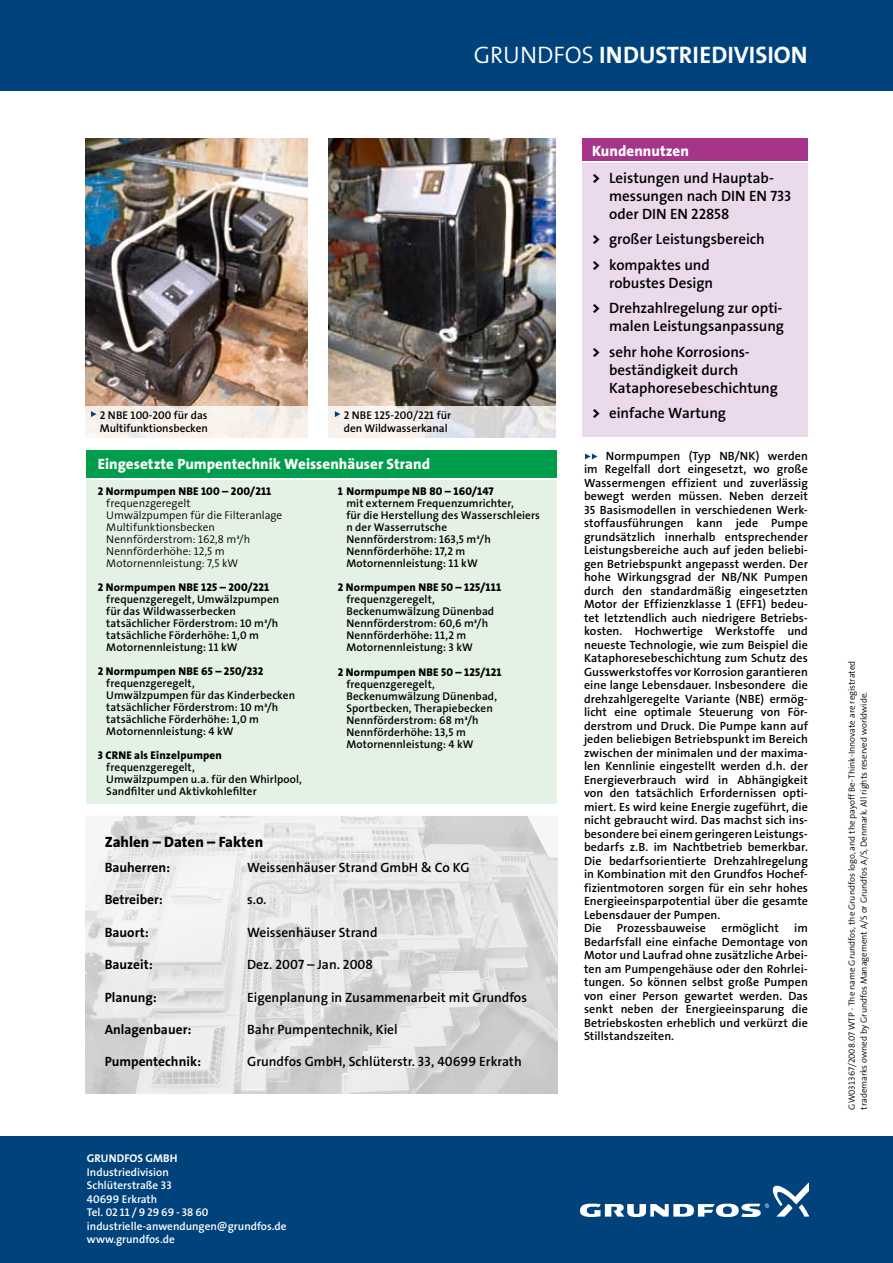
<style>
.page{position:relative;width:893px;height:1263px;background:#fff}
.page>*{position:absolute;margin:0;border:0;box-sizing:border-box;transform-origin:0 0}
.t1{font:24px "The Sans Grundfos 7 B";color:#fff}
.t2{font:15px/18px "The Sans Grundfos 6 SB";letter-spacing:-.005em;color:#000}
.t3{font:15px "The Sans Grundfos 8 XB";letter-spacing:.005em;color:#fff}
.t4{font:15px "The Sans Grundfos 8 XB";color:#000}
.t5{font:13.5px "The Sans Grundfos 6 SB";color:#000}
.t6{font:13.5px "The Sans Grundfos 7 B";color:#000}
.t7{font:12px/13.5px "The Sans Grundfos 6 SB";letter-spacing:.005em;color:#000}
.t8{font:11.25px/12px "The Sans Grundfos 6 SB";letter-spacing:.01em;color:#000}
.t9{font:11.25px "The Sans Grundfos 8 XB";letter-spacing:.015em;color:#000}
.t10{font:11.25px/12px "The Sans Grundfos 4 SL";color:#000}
.t11{font:11.25px/13.5px "The Sans Grundfos 6 SB";color:#fff}
.t12{font:11.25px "The Sans Grundfos 7 B";color:#fff}
.t13{font:9px/12px "The Sans Grundfos 4 SL";color:#000}
.s1{font-family:"The Sans Grundfos 4 SL"}
.s2{font-family:"The Sans Grundfos 8 XB"}
</style>
<div class="page">
<img style="left:85px;top:138px;width:223px;height:268px">
<img style="left:328px;top:138px;width:227px;height:268px">
<svg style="left:85px;top:406px;width:471px;height:32px;fill:#f7f0ec"></svg>
<svg style="left:335px;top:411px;width:5px;height:6px"></svg>
<div style="left:86px;top:480px;width:470px;height:323px;background:#e4f1e5"></div>
<img style="left:85px;top:816px;width:472px;height:277px">
<div style="left:0;top:1136px;width:893px;height:127px;background:#00437c"></div>
<img style="left:580px;top:1183px;width:229px;height:33px">
<svg style="left:91px;top:411px;width:6px;height:6px"></svg>
<div style="left:583px;top:164px;width:225px;height:273px;background:#ebdaec"></div>
<div style="left:583px;top:138px;width:225px;height:22px;background:#a7348b"></div>
<div style="left:86px;top:450px;width:470px;height:28px;background:#009e4c"></div>
<svg style="left:585px;top:453px;width:12px;height:6px"></svg>
<div style="left:0;top:0;width:893px;height:90px;background:#00437c"></div>
<p class="t8" style="left:100px;top:409px;width:110px;line-height:13.5px">2 NBE 100-200 für das<br>Multifunktionsbecken</p>
<h1 class="t1" style="left:474px;top:42px;width:335px"><span class="s1">GRUNDFOS</span> industrieDivision</h1>
<p class="t8" style="left:344px;top:409px;width:109px;line-height:13.5px">2 NBE 125-200/221 für den Wildwasserkanal</p>
<p class="t3" style="left:592px;top:143px;width:98px">Kundennutzen</p>
<p class="t2" style="left:609px;top:169px;width:184px;text-indent:-17px"><span class="s2">&gt;</span> Leistungen und Hauptab&shy;messungen nach DIN EN 733 oder DIN EN 22858</p>
<p class="t2" style="left:592px;top:227px;width:174px;line-height:25.5px"><span class="s2">&gt;</span> großer Leistungsbereich <span class="s2">&gt;</span> kompaktes und</p>
<p class="t2" style="left:592px;top:270px;width:192px;line-height:25.5px;text-indent:17px">robustes Design<br><span class="s2">&gt;</span> Drehzahlregelung zur opti-</p>
<p class="t2" style="left:592px;top:314px;width:193px;line-height:25.5px;text-indent:17px">malen Leistungsanpassung <span class="s2">&gt;</span> sehr hohe Korrosions-</p>
<p class="t2" style="left:609px;top:361px;width:170px">beständigkeit durch<br>Kataphoresebeschichtung</p>
<p class="t2" style="left:592px;top:405px;width:135px"><span class="s2">&gt;</span> einfache Wartung</p>
<p class="t3" style="left:98px;top:456px;width:334px">Eingesetzte Pumpentechnik Weissenhäuser Strand</p>
<p class="t9" style="left:98px;top:486px;width:175px">2 Normpumpen NBE 100 – 200/211</p>
<p class="t10" style="left:106px;top:498px;width:177px">frequenzgeregelt<br>Umwälzpumpen für die Filteranlage<br>Multifunktionsbecken<br>Nennförderstrom: 162,8 m³/h<br>Nennförderhöhe: 12,5 m<br>Motornennleistung: 7,5 kW</p>
<p class="t9" style="left:98px;top:582px;width:173px">2 Normpumpen NBE 125 – 200/221</p>
<p class="t8" style="left:106px;top:594px;width:175px">frequenzgeregelt, Umwälzpumpen für das Wildwasserbecken tatsächlicher Förderstrom: 10 m³/h tatsächliche Förderhöhe: 1,0 m<br>Motornennleistung: 11 kW</p>
<p class="t9" style="left:98px;top:666px;width:167px">2 Normpumpen NBE 65 – 250/232</p>
<p class="t8" style="left:106px;top:678px;width:190px">frequenzgeregelt,<br>Umwälzpumpen für das Kinderbecken tatsächlicher Förderstrom: 10 m³/h tatsächliche Förderhöhe: 1,0 m<br>Motornennleistung: 4 kW</p>
<p class="t9" style="left:98px;top:750px;width:126px">3 CRNE als Einzelpumpen</p>
<p class="t8" style="left:106px;top:762px;width:197px">frequenzgeregelt,<br>Umwälzpumpen u.a. für den Whirlpool,<br>Sandfilter und Aktivkohlefilter</p>
<p class="t9" style="left:338px;top:486px;width:157px">1 Normpumpe NB 80 – 160/147</p>
<p class="t8" style="left:346px;top:498px;width:195px">mit externem Frequenzumrichter,<br>für die Herstellung des Wasserschleiers n der Wasserrutsche<br>Nennförderstrom: 163,5 m³/h<br>Nennförderhöhe: 17,2 m<br>Motornennleistung: 11 kW</p>
<p class="t9" style="left:338px;top:582px;width:165px">2 Normpumpen NBE 50 – 125/111</p>
<p class="t8" style="left:346px;top:594px;width:149px">frequenzgeregelt,<br>Beckenumwälzung Dünenbad<br>Nennförderstrom: 60,6 m³/h<br>Nennförderhöhe: 11,2 m<br>Motornennleistung: 3 kW</p>
<p class="t9" style="left:338px;top:666px;width:165px">2 Normpumpen NBE 50 – 125/121</p>
<p class="t8" style="left:346px;top:678px;width:152px">frequenzgeregelt,<br>Beckenumwälzung Dünenbad,<br>Sportbecken, Therapiebecken<br>Nennförderstrom: 68 m³/h<br>Nennförderhöhe: 13,5 m<br>Motornennleistung: 4 kW</p>
<p class="t4" style="left:105px;top:834px;width:160px">Zahlen – Daten – Fakten</p>
<p class="t6" style="left:105px;top:860px;width:67px">Bauherren:</p>
<p class="t5" style="left:247px;top:860px;width:224px">Weissenhäuser Strand GmbH &amp; Co KG</p>
<p class="t6" style="left:105px;top:893px;width:60px">Betreiber:</p>
<p class="t5" style="left:247px;top:893px;width:21px">s.o.</p>
<p class="t6" style="left:105px;top:925px;width:46px">Bauort:</p>
<p class="t5" style="left:247px;top:925px;width:132px">Weissenhäuser Strand</p>
<p class="t6" style="left:105px;top:957px;width:50px">Bauzeit:</p>
<p class="t5" style="left:247px;top:957px;width:127px">Dez. 2007 – Jan. 2008</p>
<p class="t6" style="left:105px;top:990px;width:54px">Planung:</p>
<p class="t5" style="left:247px;top:990px;width:281px">Eigenplanung in Zusammenarbeit mit Grundfos</p>
<p class="t6" style="left:105px;top:1022px;width:88px">Anlagenbauer:</p>
<p class="t5" style="left:247px;top:1022px;width:152px">Bahr Pumpentechnik, Kiel</p>
<p class="t6" style="left:105px;top:1055px;width:98px">Pumpentechnik:</p>
<p class="t5" style="left:247px;top:1055px;width:276px">Grundfos GmbH, Schlüterstr. 33, 40699 Erkrath</p>
<p class="t12" style="left:87px;top:1152px;width:16px">GRUND</p>
<p class="t12" style="left:124px;top:1152px;width:55px">FOS GMBH</p>
<p class="t11" style="left:87px;top:1165px;width:201px">Industriedivision<br>Schlüterstraße 33<br>40699 Erkrath<br>Tel. 02 11 / 9 29 69 - 38 60 industrielle-anwendungen@grundfos.de www.grundfos.de</p>
<p class="t7" style="left:584px;top:449px;width:225px;text-indent:22px">Normpumpen (Typ NB/NK) werden im Regelfall dort eingesetzt, wo große Wassermengen effizient und zuverlässig bewegt werden müssen. Neben derzeit 35 Basismodellen in verschiedenen Werk&shy;stoffausführungen kann jede Pumpe grundsätzlich innerhalb entsprechender Leistungsbereiche auch auf jeden beliebi&shy;gen Betriebspunkt angepasst werden. Der hohe Wirkungsgrad der NB/NK Pumpen durch den standardmäßig eingesetzten Motor der Effizienzklasse 1 (EFF1) bedeu&shy;tet letztendlich auch niedrigere Betriebs&shy;kosten. Hochwertige Werkstoffe und neueste Technologie, wie zum Beispiel die Kataphoresebeschichtung zum Schutz des Gusswerkstoffes vor Korrosion garantieren eine lange Lebensdauer. Insbesondere die drehzahlgeregelte Variante (NBE) ermög&shy;licht eine optimale Steuerung von För&shy;derstrom und Druck. Die Pumpe kann auf jeden beliebigen Betriebspunkt im Bereich zwischen der minimalen und der maxima&shy;len Kennlinie eingestellt werden d.h. der Energieverbrauch wird in Abhängigkeit von den tatsächlich Erfordernissen opti&shy;miert. Es wird keine Energie zugeführt, die nicht gebraucht wird. Das machst sich ins&shy;besondere bei einem geringeren Leistungs&shy;bedarfs z.B. im Nachtbetrieb bemerkbar.<br>Die bedarfsorientierte Drehzahlregelung in Kombination mit den Grundfos Hochef&shy;fizientmotoren sorgen für ein sehr hohes Energieeinsparpotential über die gesamte Lebensdauer der Pumpen.<br>Die</p>
<p class="t7" style="left:617px;top:922px;width:91px">Prozessbauweise</p>
<p class="t7" style="left:721px;top:922px;width:59px">ermöglicht</p>
<p class="t7" style="left:584px;top:922px;width:225px;text-align:justify;text-indent:210px">im Bedarfsfall eine einfache Demontage von Motor und Laufrad ohne zusätzliche Arbei&shy;ten am Pumpengehäuse oder den Rohrlei&shy;tungen. So können selbst große Pumpen von einer Person gewartet werden. Das senkt neben der Energieeinsparung die Betriebskosten erheblich und verkürzt die Stillstandszeiten.</p>
<p class="t13" style="left:846px;top:1109px;width:450px;rotate:-90deg">GW031367/2008.07 WTP · The name Grundfos, the Grundfos logo, and the payoff Be-Think-Innovate are registrated trademarks owned by Grundfos Management A/S or Grundfos A/S, Denmark. All rights reserved worldwide.</p>
</div>
